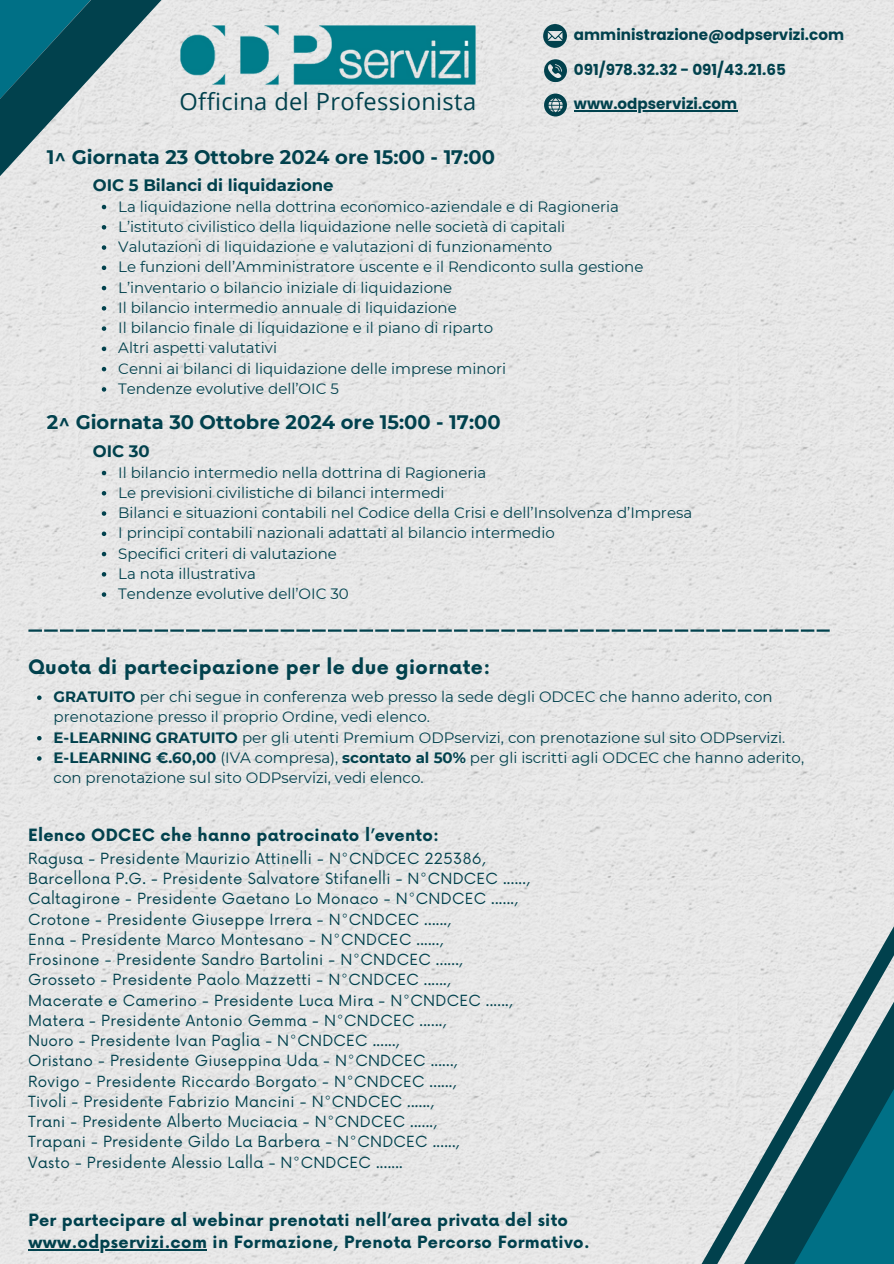
<style>
.page{position:relative;width:894px;height:1264px;background:#fff}
.page>*{position:absolute;margin:0;border:0;box-sizing:border-box;transform-origin:0 0}
.t1{font:23.7px "Open Sans";letter-spacing:.015em;color:#01414d}
.t2{font:700 19.5px "Montserrat";color:#01414d}
.t3{font:700 19.5px "Now";letter-spacing:.02em;color:#01414d}
.t4{font:700 16.5px "Now";letter-spacing:.02em;color:#01414d}
.t5{font:700 16.5px "Montserrat";color:#01414d}
.t6{font:700 15.15px "Poppins";color:#01414d}
.t7{font:15px/20.2px "Montserrat";color:#01414d}
.t8{font:15px "Now";letter-spacing:.02em;color:#01414d}
.s1{font-weight:700}
</style>
<div class="page">
<div style="left:0;top:0;width:893px;height:1263px;background:#e6e6e6"></div>
<svg style="left:454px;top:915px;width:439px;height:348px;background:#c1ced0"></svg>
<svg style="left:0;top:0;width:380px;height:213px;background:#b6c6c9"></svg>
<svg style="left:544px;top:59px;width:22px;height:23px"></svg>
<svg style="left:543px;top:24px;width:23px;height:24px"></svg>
<svg style="left:544px;top:94px;width:22px;height:22px"></svg>
<hr style="left:573px;top:110px;width:164px;height:1px;background:#01414d">
<img style="left:180px;top:26px;width:295px;height:58px">
<svg style="left:28px;top:629px;width:801px;height:2px;background:#4f7981"></svg>
<svg style="left:102px;top:205px;width:4px;height:4px"></svg>
<svg style="left:102px;top:225px;width:4px;height:4px"></svg>
<svg style="left:102px;top:245px;width:4px;height:5px"></svg>
<svg style="left:102px;top:265px;width:4px;height:5px"></svg>
<svg style="left:102px;top:286px;width:4px;height:4px"></svg>
<svg style="left:102px;top:306px;width:4px;height:4px"></svg>
<svg style="left:102px;top:326px;width:4px;height:5px"></svg>
<svg style="left:102px;top:346px;width:4px;height:5px"></svg>
<svg style="left:102px;top:367px;width:4px;height:4px"></svg>
<svg style="left:102px;top:387px;width:4px;height:4px"></svg>
<svg style="left:102px;top:471px;width:4px;height:4px"></svg>
<svg style="left:102px;top:491px;width:4px;height:4px"></svg>
<svg style="left:102px;top:511px;width:4px;height:5px"></svg>
<svg style="left:102px;top:531px;width:4px;height:5px"></svg>
<svg style="left:102px;top:552px;width:4px;height:4px"></svg>
<svg style="left:102px;top:572px;width:4px;height:4px"></svg>
<svg style="left:102px;top:592px;width:4px;height:5px"></svg>
<hr style="left:28px;top:1249px;width:179px;height:1px;background:#01414d">
<svg style="left:37px;top:695px;width:5px;height:5px"></svg>
<svg style="left:37px;top:736px;width:5px;height:4px"></svg>
<svg style="left:37px;top:756px;width:5px;height:4px"></svg>
<p class="t6" style="left:573px;top:24px;width:271px">amministrazione@odpservizi.com</p>
<p class="t6" style="left:573px;top:59px;width:213px">091/978.32.32 - 091/43.21.65</p>
<p class="t1" style="left:179px;top:84px;width:298px">Officina del Professionista</p>
<h4 class="t6" style="left:573px;top:93px;width:165px">www.odpservizi.com</h4>
<p class="t2" style="left:47px;top:145px;width:449px">1^ Giornata 23 Ottobre 2024 ore 15:00 - 17:00</p>
<h4 class="t5" style="left:93px;top:175px;width:242px">OIC 5 Bilanci di liquidazione</h4>
<p class="t7" style="left:118px;top:196px;width:502px">La liquidazione nella dottrina economico-aziendale e di Ragioneria</p>
<h1 class="t7" style="left:118px;top:216px;width:448px">L’istituto civilistico della liquidazione nelle società di capitali</h1>
<h2 class="t7" style="left:118px;top:236px;width:435px">Valutazioni di liquidazione e valutazioni di funzionamento</h2>
<h4 class="t7" style="left:118px;top:257px;width:526px">Le funzioni dell’Amministratore uscente e il Rendiconto sulla gestione</h4>
<p class="t7" style="left:118px;top:277px;width:335px">L’inventario o bilancio iniziale di liquidazione</p>
<p class="t7" style="left:118px;top:297px;width:340px">Il bilancio intermedio annuale di liquidazione</p>
<p class="t7" style="left:118px;top:317px;width:376px">Il bilancio finale di liquidazione e il piano di riparto</p>
<p class="t7" style="left:118px;top:338px;width:160px">Altri aspetti valutativi</p>
<p class="t7" style="left:118px;top:358px;width:389px">Cenni ai bilanci di liquidazione delle imprese minori</p>
<p class="t7" style="left:118px;top:378px;width:222px">Tendenze evolutive dell’OIC 5</p>
<p class="t2" style="left:47px;top:410px;width:455px">2^ Giornata 30 Ottobre 2024 ore 15:00 - 17:00</p>
<p class="t5" style="left:93px;top:441px;width:59px">OIC 30</p>
<p class="t7" style="left:118px;top:462px;width:369px">Il bilancio intermedio nella dottrina di Ragioneria</p>
<p class="t7" style="left:118px;top:482px;width:328px">Le previsioni civilistiche di bilanci intermedi</p>
<p class="t7" style="left:118px;top:502px;width:575px">Bilanci e situazioni contabili nel Codice della Crisi e dell’Insolvenza d’Impresa</p>
<h2 class="t7" style="left:118px;top:523px;width:438px">I principi contabili nazionali adattati al bilancio intermedio</h2>
<h3 class="t7" style="left:118px;top:543px;width:220px">Specifici criteri di valutazione</h3>
<p class="t7" style="left:118px;top:563px;width:139px">La nota illustrativa</p>
<p class="t7" style="left:118px;top:583px;width:232px">Tendenze evolutive dell’OIC 30</p>
<p class="t3" style="left:28px;top:656px;width:463px">Quota di partecipazione per le due giornate:</p>
<p class="t7" style="left:54px;top:686px;width:720px"><span class="s1">GRATUITO</span> per chi segue in conferenza web presso la sede degli ODCEC che hanno aderito, con prenotazione presso il proprio Ordine, vedi elenco.</p>
<p class="t7" style="left:54px;top:727px;width:733px"><span class="s1">E-LEARNING GRATUITO</span> per gli utenti Premium ODPservizi, con prenotazione sul sito ODPservizi.</p>
<h2 class="t7" style="left:54px;top:747px;width:752px"><span class="s1">E-LEARNING €.60,00</span> (IVA compresa), <span class="s1">scontato al 50%</span> per gli iscritti agli ODCEC che hanno aderito, con prenotazione sul sito ODPservizi, vedi elenco.</h2>
<p class="t4" style="left:28px;top:826px;width:412px">Elenco ODCEC che hanno patrocinato l’evento:</p>
<p class="t8" style="left:28px;top:850px;width:458px">Ragusa - Presidente Maurizio Attinelli - N°CNDCEC 225386,</p>
<p class="t8" style="left:28px;top:870px;width:503px">Barcellona P.G. - Presidente Salvatore Stifanelli - N°CNDCEC ......,</p>
<p class="t8" style="left:28px;top:890px;width:491px">Caltagirone - Presidente Gaetano Lo Monaco - N°CNDCEC ......,</p>
<p class="t8" style="left:28px;top:910px;width:424px">Crotone - Presidente Giuseppe Irrera - N°CNDCEC ......,</p>
<p class="t8" style="left:28px;top:931px;width:416px">Enna - Presidente Marco Montesano - N°CNDCEC ......,</p>
<p class="t8" style="left:28px;top:951px;width:435px">Frosinone - Presidente Sandro Bartolini - N°CNDCEC ......,</p>
<p class="t8" style="left:28px;top:971px;width:423px">Grosseto - Presidente Paolo Mazzetti - N°CNDCEC ......,</p>
<p class="t8" style="left:28px;top:991px;width:485px">Macerate e Camerino - Presidente Luca Mira - N°CNDCEC ......,</p>
<p class="t8" style="left:28px;top:1012px;width:419px">Matera - Presidente Antonio Gemma - N°CNDCEC ......,</p>
<p class="t8" style="left:28px;top:1032px;width:372px">Nuoro - Presidente Ivan Paglia - N°CNDCEC ......,</p>
<p class="t8" style="left:28px;top:1052px;width:430px">Oristano - Presidente Giuseppina Uda - N°CNDCEC ......,</p>
<p class="t8" style="left:28px;top:1072px;width:429px">Rovigo - Presidente Riccardo Borgato - N°CNDCEC ......,</p>
<p class="t8" style="left:28px;top:1093px;width:407px">Tivoli - Presidente Fabrizio Mancini - N°CNDCEC ......,</p>
<p class="t8" style="left:28px;top:1113px;width:410px">Trani - Presidente Alberto Muciacia - N°CNDCEC ......,</p>
<p class="t8" style="left:28px;top:1133px;width:432px">Trapani - Presidente Gildo La Barbera - N°CNDCEC ......,</p>
<p class="t8" style="left:28px;top:1153px;width:376px">Vasto - Presidente Alessio Lalla - N°CNDCEC .......</p>
<p class="t4" style="left:28px;top:1210px;width:541px">Per partecipare al webinar prenotati nell’area privata del sito</p>
<p class="t4" style="left:28px;top:1233px;width:562px">www.odpservizi.com in Formazione, Prenota Percorso Formativo.</p>
</div>
